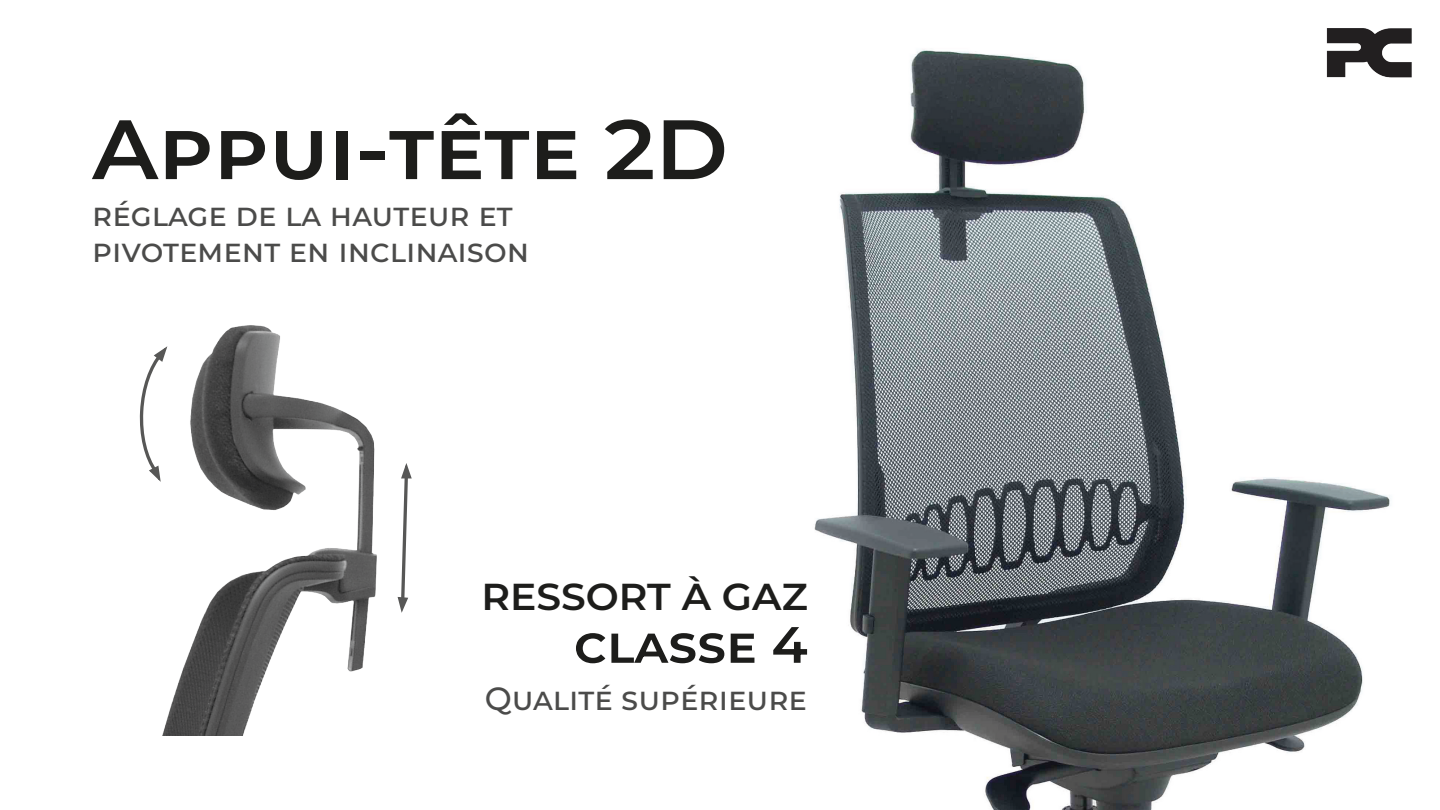
<style>
.page{position:relative;width:1440px;height:810px;background:#fff}
.page>*{position:absolute;margin:0;border:0;box-sizing:border-box;transform-origin:0 0}
.t1{font:100 84px "Montserrat";color:#1d1d1b;scale:1.05 1}
.t2{font:100 51px "Montserrat";color:#1d1d1b;scale:1.05 1}
.t3{font:100 37.5px "Montserrat";color:#1d1d1b;scale:1.05 1}
.t4{font:100 32.1px/36.5px "Montserrat";color:#4b4b4a}
</style>
<div class="page">
<img style="left:814px;top:28px;width:590px;height:782px">
<img style="left:1327px;top:29px;width:85px;height:50px">
<img style="left:162px;top:325px;width:240px;height:411px">
<svg style="left:396px;top:463px;width:16px;height:149px"></svg>
<svg style="left:139px;top:346px;width:29px;height:136px"></svg>
<h1 class="t1" style="left:92px;top:93px;width:607px">Appui-tête 2D</h1>
<p class="t4" style="left:92px;top:195px;width:438px">réglage de la hauteur et pivotement en inclinaison</p>
<p class="t3" style="left:481px;top:572px;width:312px">RESSORT À GAZ</p>
<h2 class="t2" style="left:574px;top:611px;width:224px">classe 4</h2>
<p class="t4" style="left:485px;top:679px;width:324px">Qualité supérieure</p>
</div>
